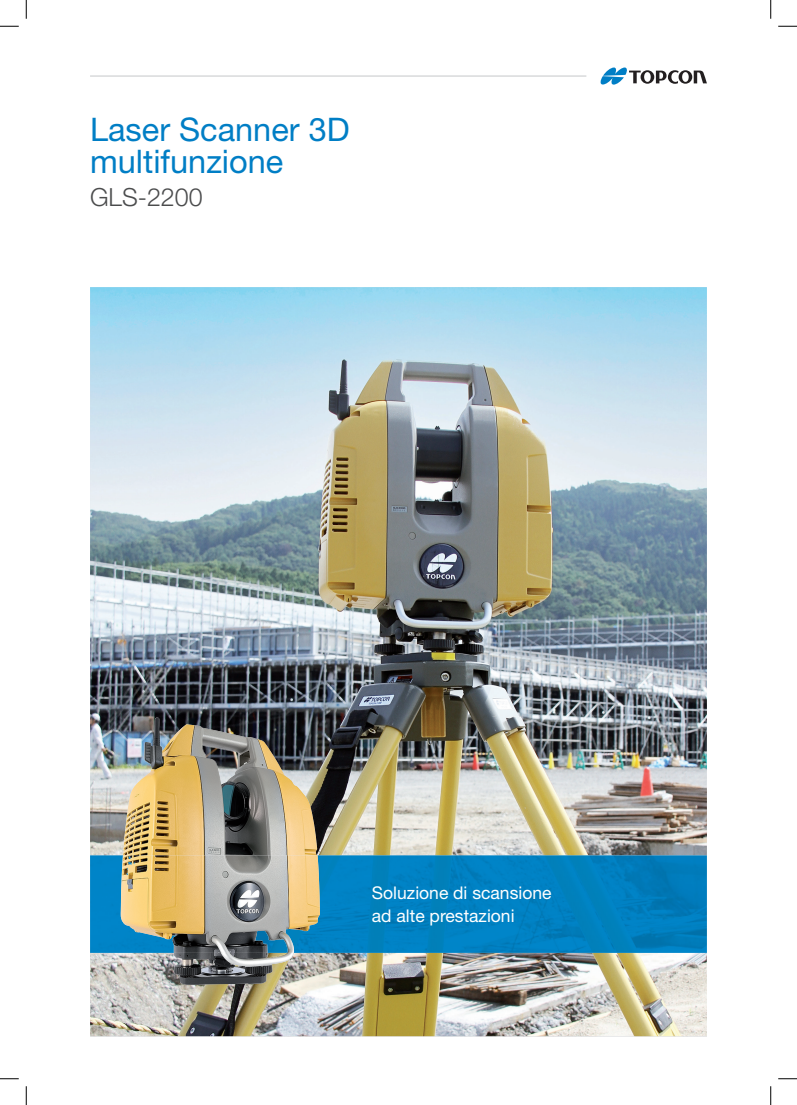
<style>
.page{position:relative;width:797px;height:1105px;background:#fff}
.page>*{position:absolute;margin:0;border:0;box-sizing:border-box;transform-origin:0 0}
.t1{font:32.5px/32.5px "Helvetica Neue LT Std";color:#007ec5}
.t2{font:300 25px "Helvetica Neue LT Std";color:#4b4c4d}
.t3{font:17.5px/22.5px "Helvetica Neue LT Std";color:#fff}
</style>
<div class="page">
<hr style="left:90px;top:75px;width:496px;height:2px;background:#d1d2d4">
<svg style="left:600px;top:67px;width:107px;height:18px"></svg>
<img style="left:90px;top:287px;width:617px;height:749px">
<img style="left:90px;top:855px;width:617px;height:98px">
<img style="left:123px;top:717px;width:194px;height:138px">
<img style="left:121px;top:855px;width:173px;height:98px">
<svg style="left:0;top:25px;width:19px;height:2px"></svg>
<svg style="left:778px;top:25px;width:19px;height:2px"></svg>
<svg style="left:0;top:1078px;width:19px;height:1px"></svg>
<svg style="left:778px;top:1078px;width:19px;height:1px"></svg>
<svg style="left:25px;top:0;width:2px;height:19px"></svg>
<svg style="left:25px;top:1086px;width:2px;height:19px"></svg>
<svg style="left:770px;top:0;width:1px;height:19px"></svg>
<svg style="left:770px;top:1086px;width:1px;height:19px"></svg>
<h1 class="t1" style="left:90px;top:113px;width:261px">Laser Scanner 3D multifunzione</h1>
<h2 class="t2" style="left:90px;top:182px;width:114px">GLS-2200</h2>
<p class="t3" style="left:372px;top:881px;width:181px">Soluzione di scansione ad alte prestazioni</p>
</div>
